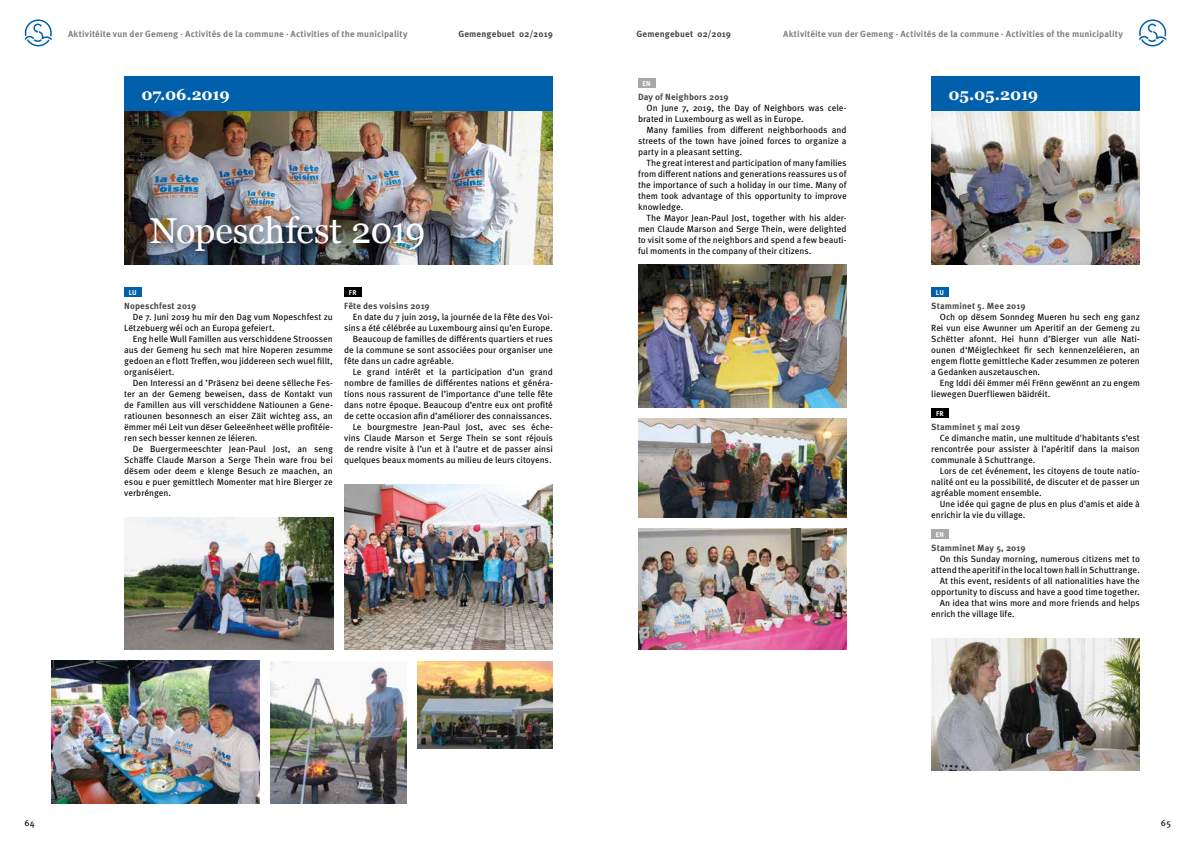
<style>
.page{position:relative;width:1191px;height:842px;background:#fff}
.page>*{position:absolute;margin:0;border:0;box-sizing:border-box;transform-origin:0 0}
.t1{font:36px "Georgia";letter-spacing:-.005em;color:#fff}
.t2{font:700 16px "Georgia";letter-spacing:-.015em;color:#fff}
.t3{font:9px/11px "Meta OT";letter-spacing:-.005em;color:#000;text-align:justify}
.t4{font:700 9px "Meta OT";letter-spacing:.015em;color:#818080}
.t5{font:700 9px "Meta OT";letter-spacing:.01em;color:#4a4a49}
.t6{font:700 9px "Meta OT";letter-spacing:.02em;color:#474746}
.t7{font:700 7px "Meta OT";letter-spacing:.03em;color:#fff}
</style>
<div class="page">
<svg style="left:25px;top:19px;width:27px;height:27px"></svg>
<svg style="left:1139px;top:19px;width:27px;height:27px"></svg>
<div style="left:931px;top:287px;width:17px;height:10px;background:#0060ac"></div>
<div style="left:931px;top:408px;width:17px;height:10px;background:#000"></div>
<div style="left:931px;top:529px;width:17px;height:10px;background:#a8a8a7"></div>
<img style="left:931px;top:111px;width:208px;height:154px">
<div style="left:931px;top:77px;width:208px;height:34px;background:#0060ac"></div>
<img style="left:931px;top:639px;width:209px;height:132px">
<div style="left:124px;top:287px;width:17px;height:10px;background:#0060ac"></div>
<img style="left:124px;top:111px;width:429px;height:154px">
<div style="left:124px;top:77px;width:429px;height:34px;background:#0060ac"></div>
<div style="left:344px;top:287px;width:17px;height:10px;background:#000"></div>
<div style="left:144px;top:209px;width:291px;height:53px;background:#000;opacity:.75"></div>
<img style="left:271px;top:661px;width:135px;height:142px">
<img style="left:51px;top:661px;width:208px;height:142px">
<div style="left:638px;top:78px;width:17px;height:10px;background:#a8a8a7"></div>
<img style="left:344px;top:485px;width:209px;height:165px">
<img style="left:638px;top:419px;width:208px;height:99px">
<img style="left:638px;top:265px;width:208px;height:143px">
<img style="left:124px;top:518px;width:209px;height:132px">
<img style="left:417px;top:661px;width:136px;height:88px">
<img style="left:638px;top:529px;width:208px;height:121px">
<p class="t6" style="left:458px;top:28px;width:96px">Gemengebuet 02/2019</p>
<p class="t6" style="left:636px;top:28px;width:96px">Gemengebuet 02/2019</p>
<p class="t4" style="left:68px;top:28px;width:341px">Aktivitéite vun der Gemeng · Activités de la commune · Activities of the municipality</p>
<p class="t4" style="left:783px;top:28px;width:341px">Aktivitéite vun der Gemeng · Activités de la commune · Activities of the municipality</p>
<p class="t7" style="left:642px;top:79px;width:10px">EN</p>
<h2 class="t2" style="left:141px;top:85px;width:90px">07.06.2019</h2>
<h1 class="t1" style="left:150px;top:210px;width:277px">Nopeschfest 2019</h1>
<p class="t5" style="left:638px;top:91px;width:92px">Day of Neighbors 2019</p>
<p class="t3" style="left:638px;top:102px;width:210px;text-indent:9px">On June 7, 2019, the Day of Neighbors was cele&shy;brated in Luxembourg as well as in Europe.</p>
<p class="t3" style="left:638px;top:124px;width:210px;text-indent:9px">Many families from different neighborhoods and streets of the town have joined forces to organize a party in a pleasant setting.</p>
<p class="t3" style="left:638px;top:157px;width:210px;text-indent:9px">The great interest and participation of many families from different nations and generations reassures us of the importance of such a holiday in our time. Many of them took advantage of this opportunity to improve knowledge.</p>
<p class="t3" style="left:638px;top:212px;width:210px;text-indent:9px">The Mayor Jean-Paul Jost, together with his alder&shy;men Claude Marson and Serge Thein, were delighted to visit some of the neighbors and spend a few beauti&shy;ful moments in the company of their citizens.</p>
<h2 class="t2" style="left:948px;top:85px;width:91px">05.05.2019</h2>
<p class="t7" style="left:129px;top:288px;width:10px">LU</p>
<p class="t7" style="left:349px;top:288px;width:9px">FR</p>
<p class="t7" style="left:935px;top:288px;width:10px">LU</p>
<p class="t5" style="left:124px;top:300px;width:74px">Nopeschfest 2019</p>
<p class="t3" style="left:124px;top:311px;width:210px;text-indent:9px">De 7. Juni 2019 hu mir den Dag vum Nopeschfest zu<br>Lëtzebuerg wéi och an Europa gefeiert.</p>
<p class="t3" style="left:124px;top:333px;width:210px;text-indent:9px">Eng helle Wull Famillen aus verschiddene Stroossen aus der Gemeng hu sech mat hire Noperen zesumme gedoen an e flott Treffen, wou jiddereen sech wuel fillt, organiséiert.</p>
<p class="t3" style="left:124px;top:377px;width:210px;text-indent:9px">Den Interessi an d ’Präsenz bei deene sëlleche Fes&shy;ter an der Gemeng beweisen, dass de Kontakt vun de Famillen aus vill verschiddene Natiounen a Gene&shy;ratiounen besonnesch an eiser Zäit wichteg ass, an ëmmer méi Leit vun dëser Geleeënheet wëlle profitéie&shy;ren sech besser kennen ze léieren.</p>
<p class="t3" style="left:124px;top:443px;width:210px;text-indent:9px">De Buergermeeschter Jean-Paul Jost, an seng Schäffe Claude Marson a Serge Thein ware frou bei dësem oder deem e klenge Besuch ze maachen, an esou e puer gemittlech Momenter mat hire Bierger ze verbréngen.</p>
<p class="t5" style="left:344px;top:300px;width:87px">Fête des voisins 2019</p>
<p class="t3" style="left:353px;top:311px;width:202px">En date du 7 juin 2019, la journée de la Fête des Voi-</p>
<p class="t3" style="left:344px;top:322px;width:210px">sins a été célébrée au Luxembourg ainsi qu’en Europe.</p>
<p class="t3" style="left:353px;top:333px;width:202px">Beaucoup de familles de différents quartiers et rues</p>
<p class="t3" style="left:344px;top:344px;width:210px">de la commune se sont associées pour organiser une</p>
<p class="t3" style="left:344px;top:355px;width:111px">fête dans un cadre agréable.</p>
<p class="t3" style="left:353px;top:366px;width:202px">Le grand intérêt et la participation d’un grand</p>
<p class="t3" style="left:344px;top:377px;width:210px">nombre de familles de différentes nations et généra-</p>
<p class="t3" style="left:344px;top:388px;width:210px">tions nous rassurent de l’importance d’une telle fête</p>
<p class="t3" style="left:344px;top:399px;width:210px">dans notre époque. Beaucoup d’entre eux ont profité</p>
<p class="t3" style="left:344px;top:410px;width:209px">de cette occasion afin d’améliorer des connaissances.</p>
<p class="t3" style="left:353px;top:421px;width:202px">Le bourgmestre Jean-Paul Jost, avec ses éche-</p>
<p class="t3" style="left:344px;top:432px;width:210px">vins Claude Marson et Serge Thein se sont réjouis</p>
<p class="t3" style="left:344px;top:443px;width:210px">de rendre visite à l’un et à l’autre et de passer ainsi</p>
<p class="t3" style="left:344px;top:454px;width:209px">quelques beaux moments au milieu de leurs citoyens.</p>
<p class="t5" style="left:931px;top:300px;width:96px">Stamminet 5. Mee 2019</p>
<p class="t3" style="left:931px;top:311px;width:210px;text-indent:9px">Och op dësem Sonndeg Mueren hu sech eng ganz Rei vun eise Awunner um Aperitif an der Gemeng zu Schëtter afonnt. Hei hunn d’Bierger vun alle Nati&shy;ounen d‘Méiglechkeet fir sech kennenzeléieren, an engem flotte gemittleche Kader zesummen ze poteren a Gedanken auszetauschen.</p>
<p class="t3" style="left:931px;top:377px;width:210px;text-indent:9px">Eng Iddi déi ëmmer méi Frënn gewënnt an zu engem liewegen Duerfliewen bäidréit.</p>
<p class="t5" style="left:931px;top:421px;width:90px">Stamminet 5 mai 2019</p>
<p class="t3" style="left:931px;top:432px;width:210px;text-indent:9px">Ce dimanche matin, une multitude d'habitants s’est rencontrée pour assister à l’apéritif dans la maison communale à Schuttrange.</p>
<p class="t3" style="left:931px;top:465px;width:210px;text-indent:9px">Lors de cet événement, les citoyens de toute natio&shy;nalité ont eu la possibilité, de discuter et de passer un agréable moment ensemble.</p>
<p class="t3" style="left:931px;top:498px;width:210px;text-indent:9px">Une idée qui gagne de plus en plus d'amis et aide à enrichir la vie du village.</p>
<p class="t5" style="left:931px;top:542px;width:96px">Stamminet May 5, 2019</p>
<p class="t3" style="left:939px;top:553px;width:202px">On this Sunday morning, numerous citizens met to</p>
<p class="t3" style="left:931px;top:564px;width:210px">attend the aperitif in the local town hall in Schuttrange.</p>
<p class="t3" style="left:939px;top:575px;width:202px">At this event, residents of all nationalities have the</p>
<p class="t3" style="left:931px;top:586px;width:210px">opportunity to discuss and have a good time together.</p>
<p class="t3" style="left:939px;top:597px;width:202px">An idea that wins more and more friends and helps</p>
<p class="t3" style="left:931px;top:608px;width:85px">enrich the village life.</p>
<p class="t7" style="left:936px;top:409px;width:9px">FR</p>
<p class="t7" style="left:935px;top:530px;width:10px">EN</p>
<p class="t3" style="left:24px;top:817px;width:12px">64</p>
<p class="t3" style="left:1161px;top:817px;width:11px">65</p>
</div>
